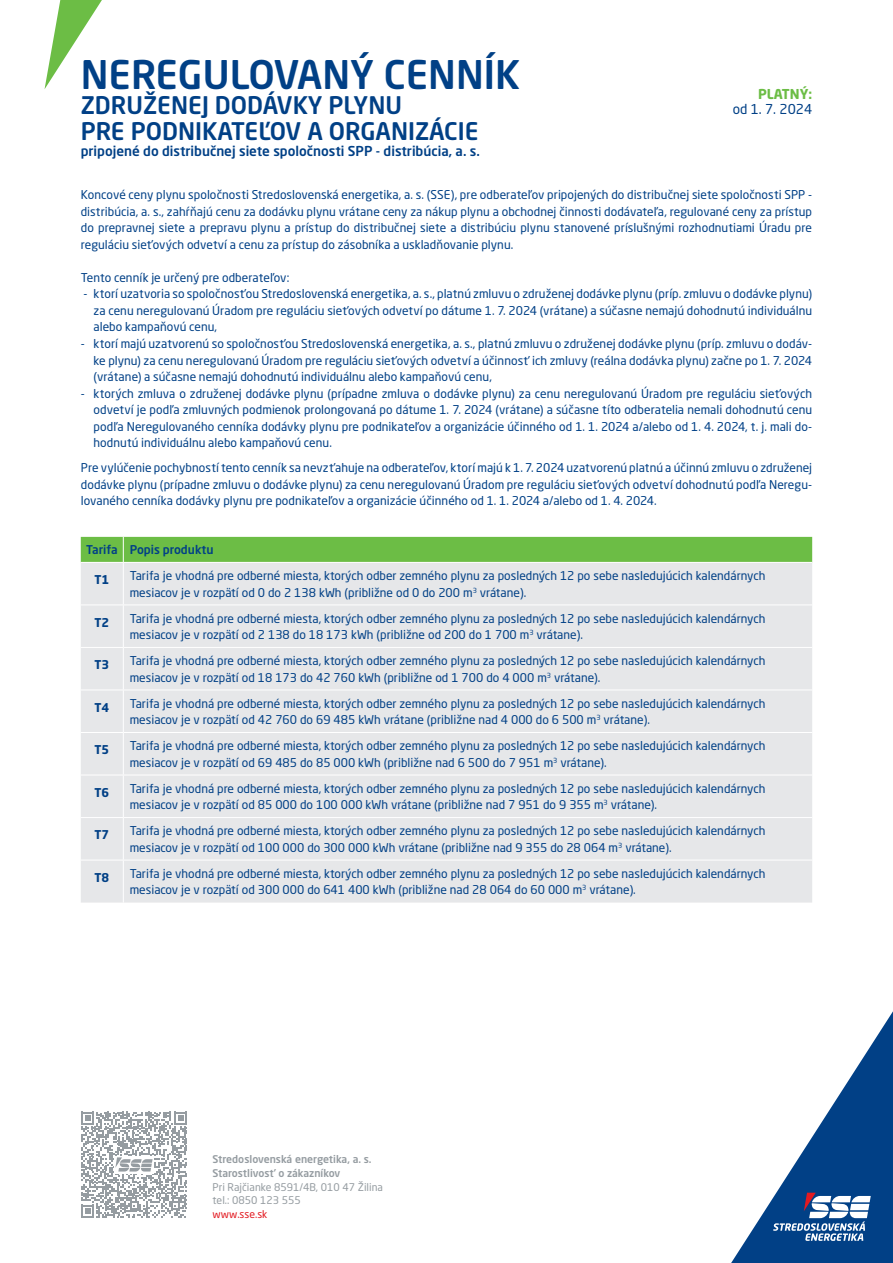
<style>
.page{position:relative;width:893px;height:1263px;background:#fff}
.page>*{position:absolute;margin:0;border:0;box-sizing:border-box;transform-origin:0 0}
.t1{font:500 39px "Neo Sans W1 G";color:#014086}
.t2{font:500 24px/25.5px "Neo Sans W1 G";color:#014086}
.t3{font:500 13.5px "Neo Sans W1 G";color:#014086}
.t4{font:13.5px "Neo Sans W1 G";color:#014086}
.t5{font:700 13.5px "Neo Sans W1 G";color:#6cbd45}
.t6{font:12px/16.5px "Neo Sans W1 G";color:#014086}
.t7{font:500 12px "Neo Sans W1 G";color:#014086}
.t8{font:700 12px "Neo Sans W1 G";color:#014086}
.t9{font:500 10.5px/13.5px "Neo Sans W1 G";color:#959ca1}
.t10{font:10.5px/13.5px "Neo Sans W1 G";color:#959ca1}
.t11{font:10.5px "Neo Sans W1 G";color:#e21a21}
</style>
<div class="page">
<svg style="left:81px;top:1112px;width:106px;height:106px"></svg>
<svg style="left:731px;top:1011px;width:162px;height:252px"></svg>
<svg style="left:45px;top:0;width:57px;height:89px"></svg>
<div style="left:81px;top:563px;width:731px;height:339px;background:#e6e7e9"></div>
<div style="left:81px;top:537px;width:731px;height:25px;background:#6cbd45"></div>
<hr style="left:123px;top:563px;width:1px;height:41px;background:#fff">
<hr style="left:81px;top:604px;width:42px;height:1px;background:#fff">
<hr style="left:123px;top:604px;width:689px;height:1px;background:#fff">
<hr style="left:123px;top:605px;width:1px;height:42px;background:#fff">
<hr style="left:81px;top:647px;width:42px;height:1px;background:#fff">
<hr style="left:123px;top:647px;width:689px;height:1px;background:#fff">
<hr style="left:123px;top:648px;width:1px;height:42px;background:#fff">
<hr style="left:81px;top:690px;width:42px;height:1px;background:#fff">
<hr style="left:123px;top:690px;width:689px;height:1px;background:#fff">
<hr style="left:123px;top:690px;width:1px;height:42px;background:#fff">
<hr style="left:81px;top:732px;width:42px;height:1px;background:#fff">
<hr style="left:123px;top:732px;width:689px;height:1px;background:#fff">
<hr style="left:123px;top:733px;width:1px;height:42px;background:#fff">
<hr style="left:81px;top:775px;width:42px;height:1px;background:#fff">
<hr style="left:123px;top:775px;width:689px;height:1px;background:#fff">
<hr style="left:123px;top:775px;width:1px;height:42px;background:#fff">
<hr style="left:81px;top:817px;width:42px;height:1px;background:#fff">
<hr style="left:123px;top:817px;width:689px;height:1px;background:#fff">
<hr style="left:123px;top:818px;width:1px;height:42px;background:#fff">
<hr style="left:81px;top:860px;width:42px;height:1px;background:#fff">
<hr style="left:123px;top:860px;width:689px;height:1px;background:#fff">
<hr style="left:123px;top:860px;width:1px;height:42px;background:#fff">
<h1 class="t1" style="left:81px;top:50px;width:441px">NEREGULOVANÝ CENNÍK</h1>
<h2 class="t2" style="left:81px;top:92px;width:399px">ZDRUŽENEJ DODÁVKY PLYNU<br>PRE PODNIKATEĽOV A ORGANIZÁCIE</h2>
<p class="t3" style="left:81px;top:143px;width:401px">pripojené do distribučnej siete spoločnosti SPP - distribúcia, a. s.</p>
<p class="t5" style="left:758px;top:86px;width:56px">PLATNÝ:</p>
<p class="t4" style="left:733px;top:101px;width:81px">od 1. 7. 2024</p>
<p class="t6" style="left:81px;top:187px;width:733px;text-align:justify">Koncové ceny plynu spoločnosti Stredoslovenská energetika, a. s. (SSE), pre odberateľov pripojených do distribučnej siete spoločnosti SPP - distribúcia, a. s., zahŕňajú cenu za dodávku plynu vrátane ceny za nákup plynu a obchodnej činnosti dodávateľa, regulované ceny za prístup do prepravnej siete a prepravu plynu a prístup do distribučnej siete a distribúciu plynu stanovené príslušnými rozhodnutiami Úradu pre reguláciu sieťových odvetví a cenu za prístup do zásobníka a uskladňovanie plynu.</p>
<p class="t6" style="left:81px;top:269px;width:210px">Tento cenník je určený pre odberateľov:</p>
<p class="t6" style="left:94px;top:286px;width:720px;text-align:justify;text-indent:-10px">- ktorí uzatvoria so spoločnosťou Stredoslovenská energetika, a. s., platnú zmluvu o združenej dodávke plynu (príp. zmluvu o dodávke plynu) za cenu neregulovanú Úradom pre reguláciu sieťových odvetví po dátume 1. 7. 2024 (vrátane) a súčasne nemajú dohodnutú individuálnu alebo kampaňovú cenu,</p>
<p class="t6" style="left:94px;top:335px;width:720px;text-align:justify;text-indent:-13px">- ktorí majú uzatvorenú so spoločnosťou Stredoslovenská energetika, a. s., platnú zmluvu o združenej dodávke plynu (príp. zmluvu o dodáv&shy;ke plynu) za cenu neregulovanú Úradom pre reguláciu sieťových odvetví a účinnosť ich zmluvy (reálna dodávka plynu) začne po 1. 7. 2024 (vrátane) a súčasne nemajú dohodnutú individuálnu alebo kampaňovú cenu,</p>
<p class="t6" style="left:94px;top:385px;width:720px;text-align:justify;text-indent:-13px">- ktorých zmluva o združenej dodávke plynu (prípadne zmluva o dodávke plynu) za cenu neregulovanú Úradom pre reguláciu sieťových odvetví je podľa zmluvných podmienok prolongovaná po dátume 1. 7. 2024 (vrátane) a súčasne títo odberatelia nemali dohodnutú cenu podľa Neregulovaného cenníka dodávky plynu pre podnikateľov a organizácie účinného od 1. 1. 2024 a/alebo od 1. 4. 2024, t. j. mali do&shy;hodnutú individuálnu alebo kampaňovú cenu.</p>
<p class="t6" style="left:81px;top:459px;width:733px;text-align:justify">Pre vylúčenie pochybností tento cenník sa nevzťahuje na odberateľov, ktorí majú k 1. 7. 2024 uzatvorenú platnú a účinnú zmluvu o združenej dodávke plynu (prípadne zmluvu o dodávke plynu) za cenu neregulovanú Úradom pre reguláciu sieťových odvetví dohodnutú podľa Neregu&shy;lovaného cenníka dodávky plynu pre podnikateľov a organizácie účinného od 1. 1. 2024 a/alebo od 1. 4. 2024.</p>
<p class="t7" style="left:86px;top:542px;width:129px">Tarifa Popis produktu</p>
<p class="t8" style="left:94px;top:572px;width:16px">T1</p>
<p class="t6" style="left:130px;top:567px;width:637px">Tarifa je vhodná pre odberné miesta, ktorých odber zemného plynu za posledných 12 po sebe nasledujúcich kalendárnych mesiacov je v rozpätí od 0 do 2 138 kWh (približne od 0 do 200 m<sup>3</sup> vrátane).</p>
<p class="t8" style="left:94px;top:615px;width:16px">T2</p>
<p class="t6" style="left:130px;top:610px;width:637px">Tarifa je vhodná pre odberné miesta, ktorých odber zemného plynu za posledných 12 po sebe nasledujúcich kalendárnych mesiacov je v rozpätí od 2 138 do 18 173 kWh (približne od 200 do 1 700 m<sup>3</sup> vrátane).</p>
<p class="t8" style="left:94px;top:657px;width:16px">T3</p>
<p class="t6" style="left:130px;top:652px;width:637px">Tarifa je vhodná pre odberné miesta, ktorých odber zemného plynu za posledných 12 po sebe nasledujúcich kalendárnych mesiacov je v rozpätí od 18 173 do 42 760 kWh (približne od 1 700 do 4 000 m<sup>3</sup> vrátane).</p>
<p class="t8" style="left:94px;top:700px;width:16px">T4</p>
<p class="t6" style="left:130px;top:695px;width:637px">Tarifa je vhodná pre odberné miesta, ktorých odber zemného plynu za posledných 12 po sebe nasledujúcich kalendárnych mesiacov je v rozpätí od 42 760 do 69 485 kWh vrátane (približne nad 4 000 do 6 500 m<sup>3</sup> vrátane).</p>
<p class="t8" style="left:94px;top:742px;width:16px">T5</p>
<p class="t6" style="left:130px;top:737px;width:637px">Tarifa je vhodná pre odberné miesta, ktorých odber zemného plynu za posledných 12 po sebe nasledujúcich kalendárnych mesiacov je v rozpätí od 69 485 do 85 000 kWh (približne nad 6 500 do 7 951 m<sup>3</sup> vrátane).</p>
<p class="t8" style="left:94px;top:785px;width:16px">T6</p>
<p class="t6" style="left:130px;top:780px;width:637px">Tarifa je vhodná pre odberné miesta, ktorých odber zemného plynu za posledných 12 po sebe nasledujúcich kalendárnych mesiacov je v rozpätí od 85 000 do 100 000 kWh vrátane (približne nad 7 951 do 9 355 m<sup>3</sup> vrátane).</p>
<p class="t8" style="left:94px;top:827px;width:16px">T7</p>
<p class="t6" style="left:130px;top:822px;width:637px">Tarifa je vhodná pre odberné miesta, ktorých odber zemného plynu za posledných 12 po sebe nasledujúcich kalendárnych mesiacov je v rozpätí od 100 000 do 300 000 kWh vrátane (približne nad 9 355 do 28 064 m<sup>3</sup> vrátane).</p>
<p class="t8" style="left:94px;top:870px;width:16px">T8</p>
<p class="t6" style="left:130px;top:865px;width:637px">Tarifa je vhodná pre odberné miesta, ktorých odber zemného plynu za posledných 12 po sebe nasledujúcich kalendárnych mesiacov je v rozpätí od 300 000 do 641 400 kWh (približne nad 28 064 do 60 000 m<sup>3</sup> vrátane).</p>
<p class="t9" style="left:213px;top:1152px;width:161px">Stredoslovenská energetika, a. s.<br>Starostlivosť o zákazníkov</p>
<p class="t10" style="left:213px;top:1180px;width:172px">Pri Rajčianke 8591/4B, 010 47 Žilina tel.: 0850 123 555</p>
<p class="t11" style="left:213px;top:1207px;width:56px">www.sse.sk</p>
</div>
